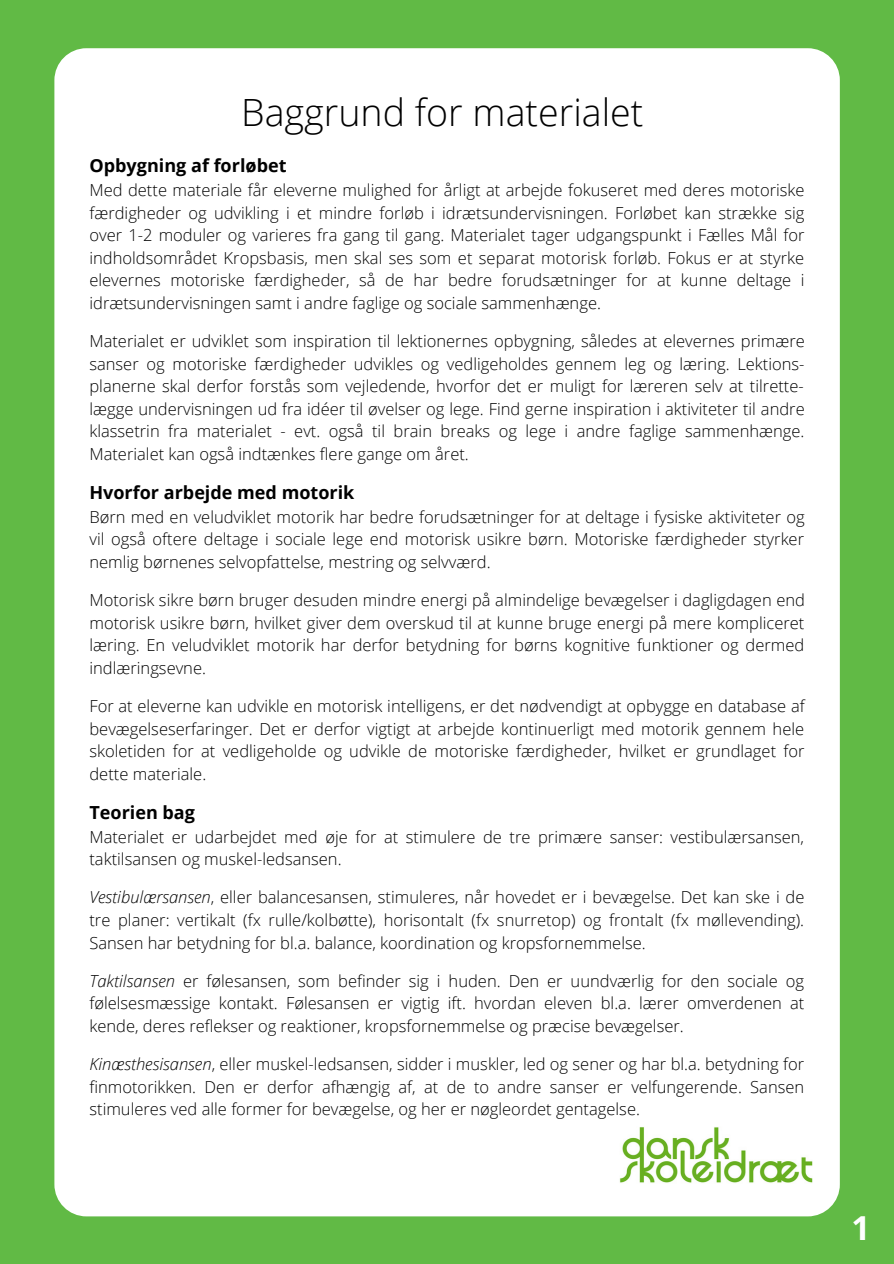
<style>
.page{position:relative;width:894px;height:1264px;background:#fff}
.page>*{position:absolute;margin:0;border:0;box-sizing:border-box;transform-origin:0 0}
.t1{font:300 37.5px "Open Sans";color:#000}
.t2{font:700 33px "Open Sans";color:#fff}
.t3{font:700 18px "Open Sans";color:#000}
.t4{font:300 16.5px/22.5px "Open Sans";color:#000;text-align:justify}
.s1{font-style:italic}
</style>
<div class="page">
<div style="left:0;top:0;width:893px;height:1263px;background:#61ba45"></div>
<div style="left:54px;top:48px;width:785px;height:1168px;background:#fff;border-radius:32px"></div>
<img style="left:619px;top:1127px;width:194px;height:56px">
<h1 class="t1" style="left:241px;top:87px;width:403px">Baggrund for materialet</h1>
<p class="t3" style="left:89px;top:153px;width:198px">Opbygning af forløbet</p>
<p class="t4" style="left:89px;top:178px;width:716px">Med dette materiale får eleverne mulighed for årligt at arbejde fokuseret med deres motoriske færdigheder og udvikling i et mindre forløb i idrætsundervisningen. Forløbet kan strække sig over 1-2 moduler og varieres fra gang til gang. Materialet tager udgangspunkt i Fælles Mål for indholdsområdet Kropsbasis, men skal ses som et separat motorisk forløb. Fokus er at styrke elevernes motoriske færdigheder, så de har bedre forudsætninger for at kunne deltage i idrætsundervisningen samt i andre faglige og sociale sammenhænge.</p>
<p class="t4" style="left:89px;top:329px;width:716px">Materialet er udviklet som inspiration til lektionernes opbygning, således at elevernes primære sanser og motoriske færdigheder udvikles og vedligeholdes gennem leg og læring. Lektions&shy;planerne skal derfor forstås som vejledende, hvorfor det er muligt for læreren selv at tilrette&shy;lægge undervisningen ud fra idéer til øvelser og lege. Find gerne inspiration i aktiviteter til andre klassetrin fra materialet - evt. også til brain breaks og lege i andre faglige sammenhænge.<br>Materialet kan også indtænkes flere gange om året.</p>
<p class="t3" style="left:89px;top:480px;width:266px">Hvorfor arbejde med motorik</p>
<p class="t4" style="left:89px;top:505px;width:716px">Børn med en veludviklet motorik har bedre forudsætninger for at deltage i fysiske aktiviteter og vil også oftere deltage i sociale lege end motorisk usikre børn. Motoriske færdigheder styrker nemlig børnenes selvopfattelse, mestring og selvværd.</p>
<p class="t4" style="left:89px;top:588px;width:716px">Motorisk sikre børn bruger desuden mindre energi på almindelige bevægelser i dagligdagen end motorisk usikre børn, hvilket giver dem overskud til at kunne bruge energi på mere kompliceret læring. En veludviklet motorik har derfor betydning for børns kognitive funktioner og dermed indlæringsevne.</p>
<p class="t4" style="left:89px;top:694px;width:716px">For at eleverne kan udvikle en motorisk intelligens, er det nødvendigt at opbygge en database af bevægelseserfaringer. Det er derfor vigtigt at arbejde kontinuerligt med motorik gennem hele skoletiden for at vedligeholde og udvikle de motoriske færdigheder, hvilket er grundlaget for dette materiale.</p>
<p class="t3" style="left:89px;top:799px;width:107px">Teorien bag</p>
<p class="t4" style="left:89px;top:825px;width:716px">Materialet er udarbejdet med øje for at stimulere de tre primære sanser: vestibulærsansen, taktilsansen og muskel-ledsansen.</p>
<p class="t4" style="left:89px;top:885px;width:716px"><span class="s1">Vestibulærsansen</span>, eller balancesansen, stimuleres, når hovedet er i bevægelse. Det kan ske i de tre planer: vertikalt (fx rulle/kolbøtte), horisontalt (fx snurretop) og frontalt (fx møllevending).<br>Sansen har betydning for bl.a. balance, koordination og kropsfornemmelse.</p>
<p class="t4" style="left:89px;top:969px;width:716px"><span class="s1">Taktilsansen</span> er følesansen, som befinder sig i huden. Den er uundværlig for den sociale og følelsesmæssige kontakt. Følesansen er vigtig ift. hvordan eleven bl.a. lærer omverdenen at kende, deres reflekser og reaktioner, kropsfornemmelse og præcise bevægelser.</p>
<p class="t4" style="left:89px;top:1052px;width:716px"><span class="s1">Kinæsthesisansen</span>, eller muskel-ledsansen, sidder i muskler, led og sener og har bl.a. betydning for finmotorikken. Den er derfor afhængig af, at de to andre sanser er velfungerende. Sansen stimuleres ved alle former for bevægelse, og her er nøgleordet gentagelse.</p>
<h2 class="t2" style="left:851px;top:1205px;width:20px">1</h2>
</div>
